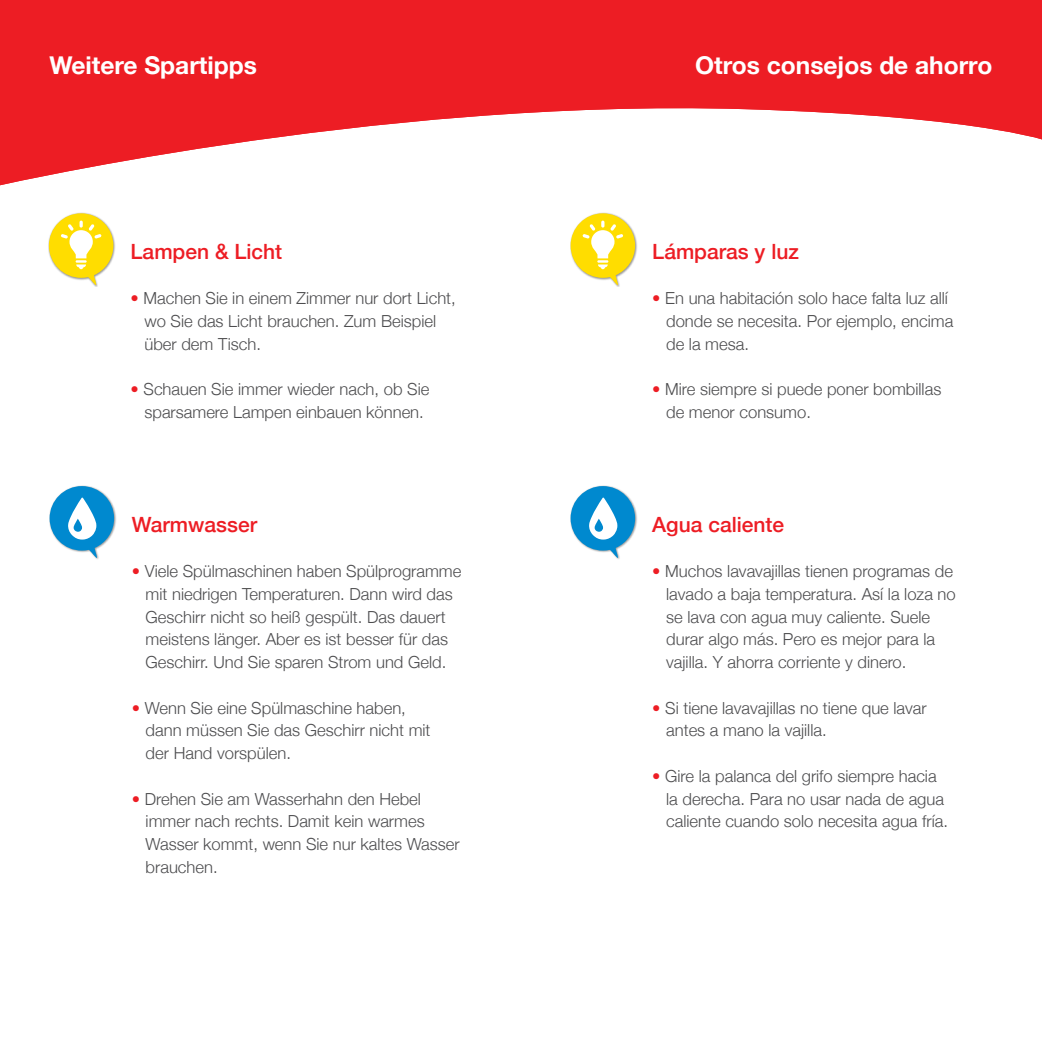
<style>
.page{position:relative;width:1042px;height:1042px;background:#fff}
.page>*{position:absolute;margin:0;border:0;box-sizing:border-box;transform-origin:0 0}
.t1{font:700 24.5px "Helvetica Neue";color:#fff}
.t2{font:500 21px "Helvetica Neue";color:#ed1d24}
.t3{font:300 16.62px/22.8px "Helvetica Neue";color:#4d4d4f}
.s1{color:#ed1d24}
</style>
<div class="page">
<svg style="left:0;top:0;width:1042px;height:186px;fill:#ed1d24"></svg>
<div style="left:48px;top:212px;width:68px;height:75px;background:#000;opacity:.4"></div>
<svg style="left:49px;top:213px;width:64px;height:72px"></svg>
<div style="left:570px;top:212px;width:67px;height:75px;background:#000;opacity:.4"></div>
<svg style="left:570px;top:213px;width:65px;height:72px"></svg>
<div style="left:49px;top:485px;width:67px;height:75px;background:#000;opacity:.4"></div>
<svg style="left:50px;top:486px;width:64px;height:72px"></svg>
<div style="left:570px;top:485px;width:67px;height:75px;background:#000;opacity:.4"></div>
<svg style="left:570px;top:486px;width:65px;height:72px"></svg>
<h1 class="t1" style="left:50px;top:46px;width:209px">Weitere Spartipps</h1>
<h1 class="t1" style="left:695px;top:46px;width:299px">Otros consejos de ahorro</h1>
<p class="t2" style="left:131px;top:234px;width:153px">Lampen &amp; Licht</p>
<p class="t2" style="left:652px;top:234px;width:148px">Lámparas y luz</p>
<p class="t3" style="left:144px;top:285px;width:313px;text-indent:-14px"><span class="s1">•</span> Machen Sie in einem Zimmer nur dort Licht, wo Sie das Licht brauchen. Zum Beispiel über dem Tisch.</p>
<p class="t3" style="left:131px;top:376px;width:300px;text-align:center"><span class="s1">•</span> Schauen Sie immer wieder nach, ob Sie sparsamere Lampen einbauen können.</p>
<p class="t3" style="left:666px;top:285px;width:289px;text-indent:-14px"><span class="s1">•</span> En una habitación solo hace falta luz allí donde se necesita. Por ejemplo, encima de la mesa.</p>
<p class="t3" style="left:666px;top:376px;width:277px;text-indent:-14px"><span class="s1">•</span> Mire siempre si puede poner bombillas de menor consumo.</p>
<p class="t2" style="left:132px;top:507px;width:127px">Warmwasser</p>
<p class="t2" style="left:652px;top:507px;width:133px">Agua caliente</p>
<p class="t3" style="left:132px;top:558px;width:331px;text-align:center"><span class="s1">•</span> Viele Spülmaschinen haben Spülprogramme mit niedrigen Temperaturen. Dann wird das Geschirr nicht so heiß gespült. Das dauert meistens länger. Aber es ist besser für das Geschirr. Und Sie sparen Strom und Geld.</p>
<p class="t3" style="left:146px;top:695px;width:286px;text-indent:-14px"><span class="s1">•</span> Wenn Sie eine Spülmaschine haben, dann müssen Sie das Geschirr nicht mit der Hand vorspülen.</p>
<p class="t3" style="left:146px;top:786px;width:316px;text-indent:-14px"><span class="s1">•</span> Drehen Sie am Wasserhahn den Hebel immer nach rechts. Damit kein warmes<br>Wasser kommt, wenn Sie nur kaltes Wasser brauchen.</p>
<p class="t3" style="left:666px;top:558px;width:291px;text-indent:-14px"><span class="s1">•</span> Muchos lavavajillas tienen programas de lavado a baja temperatura. Así la loza no se lava con agua muy caliente. Suele durar algo más. Pero es mejor para la vajilla. Y ahorra corriente y dinero.</p>
<p class="t3" style="left:666px;top:695px;width:262px;text-indent:-14px"><span class="s1">•</span> Si tiene lavavajillas no tiene que lavar antes a mano la vajilla.</p>
<p class="t3" style="left:666px;top:763px;width:283px;text-indent:-14px"><span class="s1">•</span> Gire la palanca del grifo siempre hacia la derecha. Para no usar nada de agua caliente cuando solo necesita agua fría.</p>
</div>
